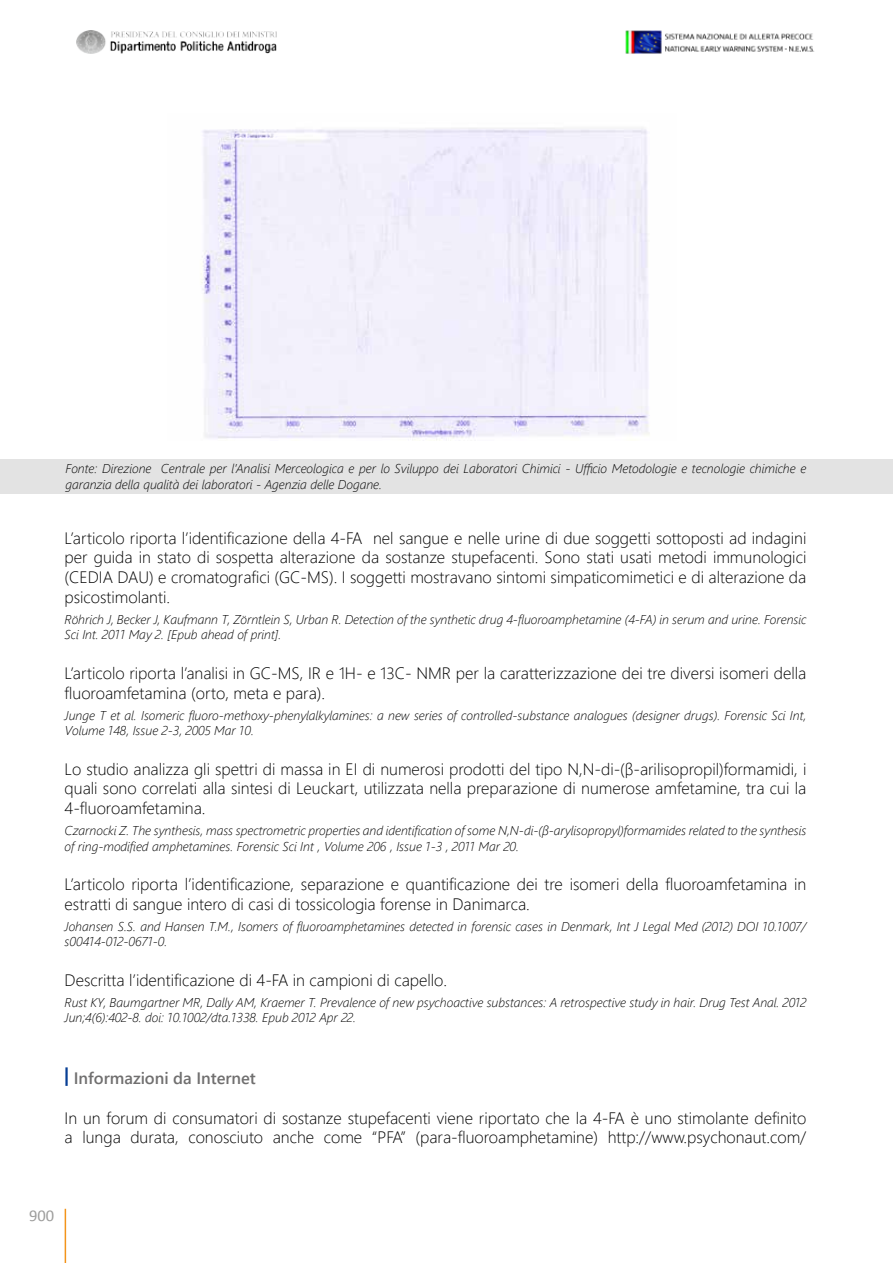
<style>
.page{position:relative;width:893px;height:1263px;background:#fff}
.page>*{position:absolute;margin:0;border:0;box-sizing:border-box;transform-origin:0 0}
.t1{font:300 16.5px/19.8px "Segoe UI";color:#000}
.t2{font:600 16.5px "Segoe UI";color:#706f6f}
.t3{font:16.5px "Calibri";color:#9d9d9c}
.t4{font:italic 300 12.75px/15.3px "Segoe UI";color:#000}
</style>
<div class="page">
<hr style="left:65px;top:1209px;width:1px;height:54px;background:#f3941b">
<img style="left:76px;top:30px;width:200px;height:24px">
<img style="left:625px;top:31px;width:190px;height:23px">
<img style="left:201px;top:128px;width:449px;height:312px">
<div style="left:0;top:459px;width:893px;height:34px;background:#e3e3e3"></div>
<hr style="left:65px;top:1067px;width:3px;height:19px;background:#083f95">
<p class="t4" style="left:65px;top:461px;width:742px">Fonte: Direzione Centrale per l’Analisi Merceologica e per lo Sviluppo dei Laboratori Chimici - Ufficio Metodologie e tecnologie chimiche e garanzia della qualità dei laboratori - Agenzia delle Dogane.</p>
<p class="t1" style="left:65px;top:527px;width:743px;text-align:justify">L’articolo riporta l’identificazione della 4-FA nel sangue e nelle urine di due soggetti sottoposti ad indagini per guida in stato di sospetta alterazione da sostanze stupefacenti. Sono stati usati metodi immunologici (CEDIA DAU) e cromatografici (GC-MS). I soggetti mostravano sintomi simpaticomimetici e di alterazione da psicostimolanti.</p>
<p class="t4" style="left:65px;top:611px;width:743px">Röhrich J, Becker J, Kaufmann T, Zörntlein S, Urban R. Detection of the synthetic drug 4-fluoroamphetamine (4-FA) in serum and urine. Forensic<br>Sci Int. 2011 May 2. [Epub ahead of print].</p>
<p class="t1" style="left:65px;top:662px;width:743px">L’articolo riporta l’analisi in GC-MS, IR e 1H- e 13C- NMR per la caratterizzazione dei tre diversi isomeri della fluoroamfetamina (orto, meta e para).</p>
<p class="t4" style="left:65px;top:707px;width:743px">Junge T et al. Isomeric fluoro-methoxy-phenylalkylamines: a new series of controlled-substance analogues (designer drugs). Forensic Sci Int,<br>Volume 148, Issue 2-3, 2005 Mar 10.</p>
<p class="t1" style="left:65px;top:758px;width:743px;text-align:justify">Lo studio analizza gli spettri di massa in EI di numerosi prodotti del tipo N,N-di-(β-arilisopropil)formamidi, i quali sono correlati alla sintesi di Leuckart, utilizzata nella preparazione di numerose amfetamine, tra cui la 4-fluoroamfetamina.</p>
<p class="t4" style="left:65px;top:822px;width:743px">Czarnocki Z. The synthesis, mass spectrometric properties and identification of some N,N-di-(β-arylisopropyl)formamides related to the synthesis of ring-modified amphetamines. Forensic Sci Int , Volume 206 , Issue 1-3 , 2011 Mar 20.</p>
<p class="t1" style="left:65px;top:874px;width:743px">L’articolo riporta l’identificazione, separazione e quantificazione dei tre isomeri della fluoroamfetamina in estratti di sangue intero di casi di tossicologia forense in Danimarca.</p>
<p class="t4" style="left:65px;top:918px;width:743px">Johansen S.S. and Hansen T.M., Isomers of fluoroamphetamines detected in forensic cases in Denmark, Int J Legal Med (2012) DOI 10.1007/ s00414-012-0671-0.</p>
<p class="t1" style="left:65px;top:969px;width:384px">Descritta l’identificazione di 4-FA in campioni di capello.</p>
<p class="t4" style="left:65px;top:994px;width:743px">Rust KY, Baumgartner MR, Dally AM, Kraemer T. Prevalence of new psychoactive substances: A retrospective study in hair. Drug Test Anal. 2012<br>Jun;4(6):402-8. doi: 10.1002/dta.1338. Epub 2012 Apr 22.</p>
<p class="t2" style="left:74px;top:1065px;width:184px">Informazioni da Internet</p>
<p class="t1" style="left:65px;top:1107px;width:743px">In un forum di consumatori di sostanze stupefacenti viene riportato che la 4-FA è uno stimolante definito a lunga durata, conosciuto anche come “PFA” (para-fluoroamphetamine) http://www.psychonaut.com/</p>
<p class="t3" style="left:29px;top:1205px;width:27px">900</p>
</div>
